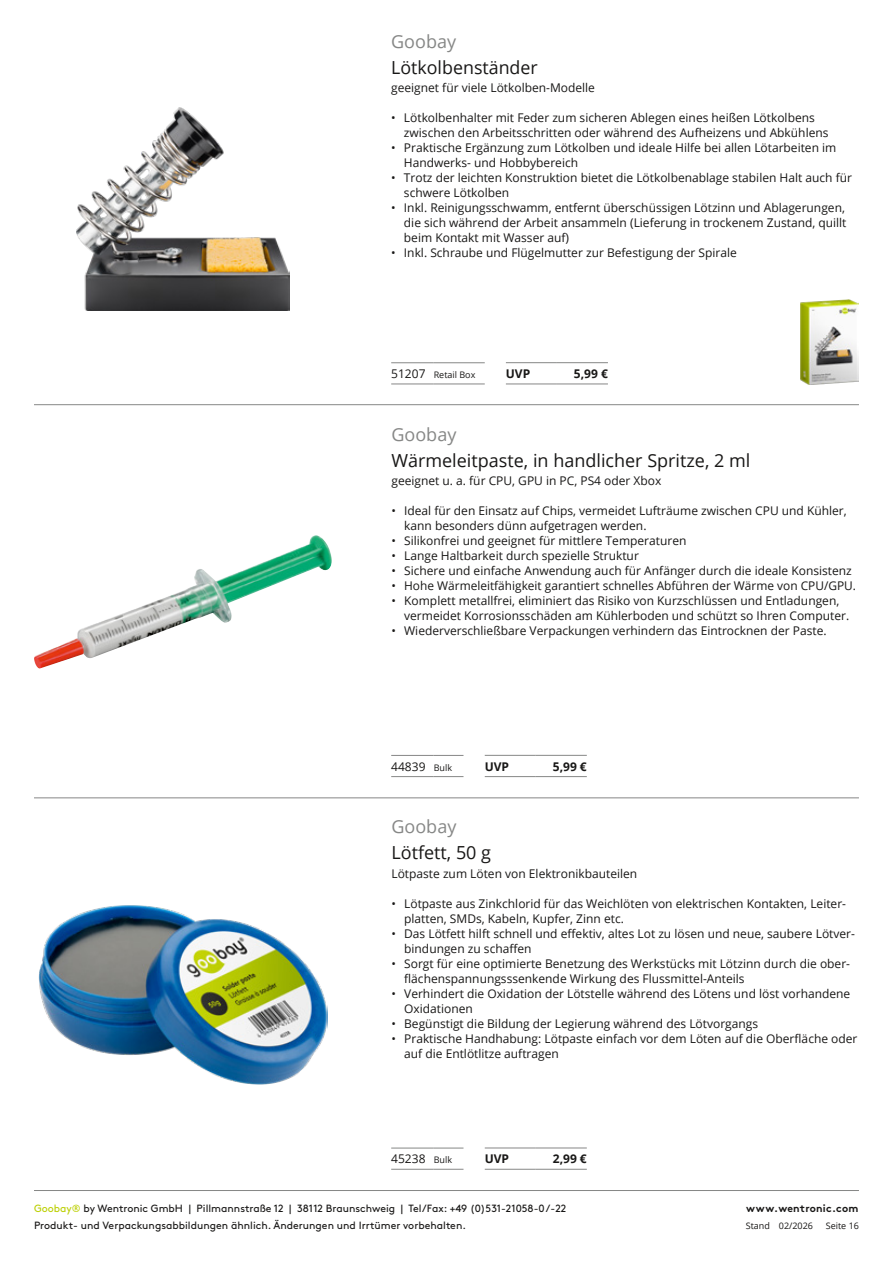
<style>
.page{position:relative;width:893px;height:1263px;background:#fff}
.page>*{position:absolute;margin:0;border:0;box-sizing:border-box;transform-origin:0 0}
.t1{font:18px "Open Sans";color:#181716}
.t2{font:18px "Open Sans";color:#868786}
.t3{font:12px/15px "Open Sans";color:#181716}
.t4{font:700 12px "Open Sans";color:#181716}
.t5{font:10.5px/16.8px "Brown";color:#181716}
.t6{font:700 10.5px "Brown";letter-spacing:.025em;color:#181716}
.t7{font:9px "Open Sans";color:#181716}
.s1{font-size:12px}
.s2{font-size:9px}
.s3{color:#bbcf00}
</style>
<div class="page">
<hr style="left:34px;top:1190px;width:825px;height:1px;background:#868786">
<hr style="left:34px;top:404px;width:825px;height:1px;background:#868786">
<hr style="left:34px;top:798px;width:825px;height:1px;background:#868786">
<img style="left:34px;top:535px;width:298px;height:134px">
<img style="left:38px;top:905px;width:289px;height:180px">
<hr style="left:391px;top:1148px;width:43px;height:1px;background:#868786">
<hr style="left:391px;top:1169px;width:43px;height:1px;background:#868786">
<svg style="left:434px;top:1148px;width:29px;height:1px"></svg>
<svg style="left:434px;top:1169px;width:29px;height:1px"></svg>
<hr style="left:391px;top:755px;width:43px;height:1px;background:#868786">
<svg style="left:434px;top:755px;width:29px;height:1px"></svg>
<hr style="left:391px;top:776px;width:43px;height:1px;background:#868786">
<svg style="left:434px;top:776px;width:29px;height:1px"></svg>
<img style="left:801px;top:299px;width:58px;height:85px">
<img style="left:77px;top:108px;width:212px;height:202px">
<hr style="left:391px;top:362px;width:43px;height:1px;background:#868786">
<hr style="left:391px;top:384px;width:43px;height:1px;background:#868786">
<hr style="left:434px;top:362px;width:51px;height:1px;background:#868786">
<hr style="left:434px;top:384px;width:51px;height:1px;background:#868786">
<hr style="left:485px;top:755px;width:51px;height:1px;background:#868786">
<hr style="left:536px;top:755px;width:51px;height:1px;background:#868786">
<hr style="left:485px;top:776px;width:51px;height:1px;background:#868786">
<hr style="left:536px;top:776px;width:51px;height:1px;background:#868786">
<hr style="left:485px;top:1148px;width:51px;height:1px;background:#868786">
<hr style="left:536px;top:1148px;width:51px;height:1px;background:#868786">
<hr style="left:485px;top:1169px;width:51px;height:1px;background:#868786">
<hr style="left:536px;top:1169px;width:51px;height:1px;background:#868786">
<hr style="left:506px;top:362px;width:51px;height:1px;background:#868786">
<hr style="left:557px;top:362px;width:51px;height:1px;background:#868786">
<hr style="left:506px;top:384px;width:51px;height:1px;background:#868786">
<hr style="left:557px;top:384px;width:51px;height:1px;background:#868786">
<h1 class="t2" style="left:391px;top:29px;width:66px">Goobay</h1>
<h1 class="t1" style="left:391px;top:55px;width:148px">Lötkolbenständer</h1>
<p class="t3" style="left:391px;top:80px;width:205px">geeignet für viele Lötkolben-Modelle</p>
<p class="t3" style="left:404px;top:110px;width:426px;text-indent:-13px">• Lötkolbenhalter mit Feder zum sicheren Ablegen eines heißen Lötkolbens zwischen den Arbeitsschritten oder während des Aufheizens und Abkühlens</p>
<p class="t3" style="left:404px;top:140px;width:434px;text-indent:-13px">• Praktische Ergänzung zum Lötkolben und ideale Hilfe bei allen Lötarbeiten im<br>Handwerks- und Hobbybereich</p>
<p class="t3" style="left:404px;top:170px;width:450px;text-indent:-13px">• Trotz der leichten Konstruktion bietet die Lötkolbenablage stabilen Halt auch für schwere Lötkolben</p>
<p class="t3" style="left:404px;top:200px;width:444px;text-indent:-13px">• Inkl. Reinigungsschwamm, entfernt überschüssigen Lötzinn und Ablagerungen, die sich während der Arbeit ansammeln (Lieferung in trockenem Zustand, quillt beim Kontakt mit Wasser auf)</p>
<p class="t3" style="left:391px;top:245px;width:347px">• Inkl. Schraube und Flügelmutter zur Befestigung der Spirale</p>
<p class="t7" style="left:391px;top:368px;width:86px"><span class="s1">51207</span> Retail Box</p>
<p class="t4" style="left:506px;top:365px;width:26px">UVP</p>
<p class="t4" style="left:574px;top:365px;width:36px">5,99 €</p>
<h1 class="t2" style="left:391px;top:422px;width:66px">Goobay</h1>
<h1 class="t1" style="left:391px;top:448px;width:360px">Wärmeleitpaste, in handlicher Spritze, 2 ml</h1>
<p class="t3" style="left:391px;top:473px;width:271px">geeignet u. a. für CPU, GPU in PC, PS4 oder Xbox</p>
<p class="t3" style="left:404px;top:503px;width:444px;text-indent:-13px">• Ideal für den Einsatz auf Chips, vermeidet Lufträume zwischen CPU und Kühler, kann besonders dünn aufgetragen werden.</p>
<p class="t3" style="left:391px;top:533px;width:296px">• Silikonfrei und geeignet für mittlere Temperaturen</p>
<p class="t3" style="left:391px;top:548px;width:249px">• Lange Haltbarkeit durch spezielle Struktur</p>
<p class="t3" style="left:391px;top:563px;width:462px">• Sichere und einfache Anwendung auch für Anfänger durch die ideale Konsistenz</p>
<p class="t3" style="left:391px;top:578px;width:466px">• Hohe Wärmeleitfähigkeit garantiert schnelles Abführen der Wärme von CPU/GPU.</p>
<p class="t3" style="left:404px;top:593px;width:446px;text-indent:-13px">• Komplett metallfrei, eliminiert das Risiko von Kurzschlüssen und Entladungen, vermeidet Korrosionsschäden am Kühlerboden und schützt so Ihren Computer.</p>
<p class="t3" style="left:391px;top:623px;width:437px">• Wiederverschließbare Verpackungen verhindern das Eintrocknen der Paste.</p>
<p class="t3" style="left:391px;top:758px;width:62px">44839 <span class="s2">Bulk</span></p>
<p class="t4" style="left:485px;top:758px;width:26px">UVP</p>
<p class="t4" style="left:553px;top:758px;width:36px">5,99 €</p>
<h1 class="t2" style="left:391px;top:814px;width:66px">Goobay</h1>
<h1 class="t1" style="left:391px;top:840px;width:101px">Lötfett, 50 g</h1>
<p class="t3" style="left:391px;top:865px;width:247px">Lötpaste zum Löten von Elektronikbauteilen</p>
<p class="t3" style="left:404px;top:895px;width:443px;text-indent:-13px">• Lötpaste aus Zinkchlorid für das Weichlöten von elektrischen Kontakten, Leiter&shy;platten, SMDs, Kabeln, Kupfer, Zinn etc.</p>
<p class="t3" style="left:404px;top:925px;width:452px;text-indent:-13px">• Das Lötfett hilft schnell und effektiv, altes Lot zu lösen und neue, saubere Lötver&shy;bindungen zu schaffen</p>
<p class="t3" style="left:404px;top:955px;width:447px;text-indent:-13px">• Sorgt für eine optimierte Benetzung des Werkstücks mit Lötzinn durch die ober&shy;flächenspannungsssenkende Wirkung des Flussmittel-Anteils</p>
<p class="t3" style="left:404px;top:985px;width:448px;text-indent:-13px">• Verhindert die Oxidation der Lötstelle während des Lötens und löst vorhandene<br>Oxidationen</p>
<p class="t3" style="left:391px;top:1015px;width:368px">• Begünstigt die Bildung der Legierung während des Lötvorgangs</p>
<p class="t3" style="left:404px;top:1030px;width:455px;text-indent:-13px">• Praktische Handhabung: Lötpaste einfach vor dem Löten auf die Oberfläche oder auf die Entlötlitze auftragen</p>
<p class="t3" style="left:391px;top:1151px;width:62px">45238 <span class="s2">Bulk</span></p>
<p class="t4" style="left:485px;top:1150px;width:26px">UVP</p>
<p class="t4" style="left:553px;top:1150px;width:36px">2,99 €</p>
<p class="t5" style="left:34px;top:1199px;width:534px"><span class="s3">Goobay®</span> by Wentronic GmbH | Pillmannstraße 12 | 38112 Braunschweig | Tel/Fax: +49 (0)531-21058-0 /-22<br>Produkt- und Verpackungsabbildungen ähnlich. Änderungen und Irrtümer vorbehalten.</p>
<p class="t6" style="left:746px;top:1199px;width:114px">www.wentronic.com</p>
<p class="t7" style="left:779px;top:1219px;width:36px">02/2026</p>
<p class="t7" style="left:746px;top:1219px;width:26px">Stand</p>
<p class="t7" style="left:826px;top:1219px;width:35px">Seite 16</p>
</div>
